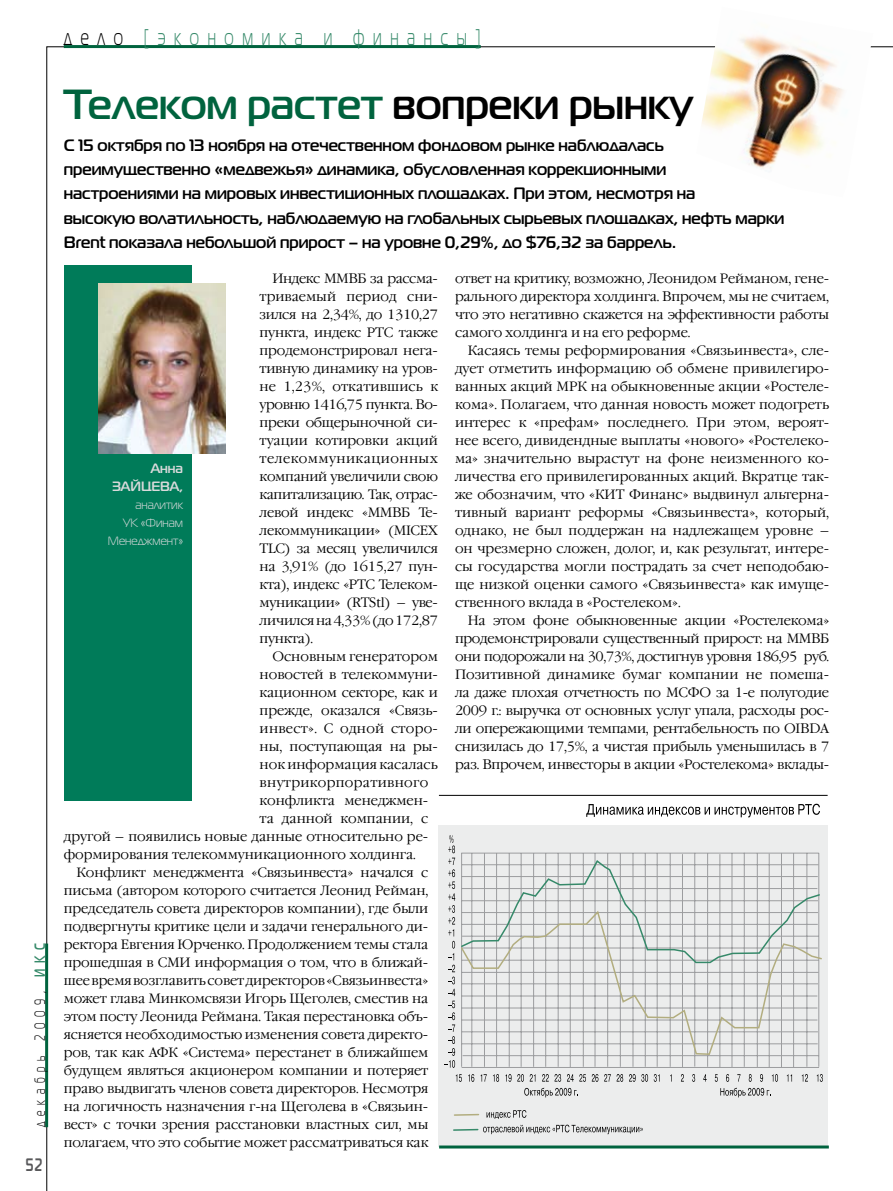
<style>
.page{position:relative;width:893px;height:1191px;background:#fff}
.page>*{position:absolute;margin:0;border:0;box-sizing:border-box;transform-origin:0 0}
.t1{font:700 42px "Magistral C";color:#00633e}
.t2{font:22.5px "Magistral C";letter-spacing:.55em;color:#358969;scale:.7 1}
.t3{font:700 18px "Magistral C";color:#58585a;scale:.7 1}
.t4{font:700 16.5px/24px "Magistral C";color:#000}
.t5{font:15px "Magistral C";letter-spacing:.55em;color:#000;scale:.7 1}
.t6{font:300 13.5px/18px "Garamond C";letter-spacing:-.01em;color:#000;text-align:justify}
.t7{font:300 13.5px "Garamond C";letter-spacing:.02em;color:#000}
.t8{font:300 13.5px "Garamond C";letter-spacing:.025em;color:#000}
.t9{font:700 13.5px/18px "Magistral C";color:#d9dadb;text-align:right}
.t10{font:12px/18px "Magistral C";color:#d9dadb;text-align:right}
.s1{color:#000}
.s2{font-weight:700;color:#358969}
</style>
<div class="page">
<hr style="left:45px;top:943px;width:3px;height:184px;background:#00633e">
<hr style="left:64px;top:45px;width:417px;height:3px;background:#00633e">
<img style="left:696px;top:35px;width:177px;height:134px">
<div style="left:64px;top:265px;width:128px;height:536px;background:#007b59"></div>
<img style="left:98px;top:283px;width:128px;height:170px">
<hr style="left:439px;top:795px;width:389px;height:1px;background:#000">
<svg style="left:586px;top:803px;width:234px;height:14px"></svg>
<div style="left:438px;top:825px;width:390px;height:321px;background:#eceded"></div>
<svg style="left:453px;top:1116px;width:190px;height:18px"></svg>
<svg style="left:453px;top:958px;width:370px;height:158px"></svg>
<hr style="left:439px;top:1145px;width:390px;height:3px;background:#00633e">
<svg style="left:445px;top:835px;width:376px;height:232px"></svg>
<svg style="left:524px;top:1087px;width:54px;height:10px"></svg>
<svg style="left:720px;top:1087px;width:51px;height:10px"></svg>
<h2 class="t2" style="left:64px;top:25px;width:597px"><span class="s1">дело</span> [экономика и финансы]</h2>
<p class="t5" style="left:32px;top:1127px;width:264px;rotate:-90deg">декабрь 2009, <span class="s2">ИКС</span></p>
<h3 class="t3" style="left:26px;top:1154px;width:25px">52</h3>
<h1 class="t1" style="left:64px;top:79px;width:631px">Телеком растет <span class="s1">вопреки рынку</span></h1>
<p class="t4" style="left:64px;top:133px;width:722px">С 15 октября по 13 ноября на отечественном фондовом рынке наблюдалась преимущественно «медвежья» динамика, обусловленная коррекционными настроениями на мировых инвестиционных площадках. При этом, несмотря на<br>высокую волатильность, наблюдаемую на глобальных сырьевых площадках, нефть марки Brent показала небольшой прирост – на уровне 0,29%, до $76,32 за баррель.</p>
<p class="t6" style="left:260px;top:270px;width:180px;text-indent:13px">Индекс ММВБ за рассма&shy;триваемый период сни&shy;зился на 2,34%, до 1310,27 пункта, индекс РТС также продемонстрировал нега&shy;тивную динамику на уров&shy;не 1,23%, откатившись к уровню 1416,75 пункта. Во&shy;преки общерыночной си&shy;туации котировки акций телекоммуникационных компаний увеличили свою капитализацию. Так, отрас&shy;левой индекс «ММВБ Те&shy;лекоммуникации» (MICEX TLC) за месяц увеличился на 3,91% (до 1615,27 пун&shy;кта), индекс «РТС Телеком&shy;муникации» (RTStl) – уве&shy;личился на 4,33% (до 172,87 пункта).</p>
<p class="t6" style="left:272px;top:648px;width:167px">Основным генератором</p>
<p class="t6" style="left:260px;top:666px;width:180px">новостей в телекоммуни-</p>
<p class="t6" style="left:260px;top:684px;width:180px">кационном секторе, как и</p>
<p class="t6" style="left:260px;top:702px;width:179px">прежде, оказался «Связь-</p>
<p class="t7" style="left:260px;top:721px;width:180px">инвест». С одной сторо-</p>
<p class="t6" style="left:260px;top:738px;width:180px">ны, поступающая на ры-</p>
<p class="t6" style="left:260px;top:756px;width:180px">нок информация касалась</p>
<p class="t8" style="left:260px;top:775px;width:170px">внутрикорпоративного</p>
<p class="t6" style="left:260px;top:792px;width:170px">конфликта менеджмен-</p>
<p class="t6" style="left:260px;top:810px;width:170px">та данной компании, с</p>
<p class="t6" style="left:64px;top:828px;width:366px">другой – появились новые данные относительно ре-</p>
<p class="t6" style="left:64px;top:846px;width:354px">формирования телекоммуникационного холдинга.</p>
<p class="t6" style="left:77px;top:864px;width:353px">Конфликт менеджмента «Связьинвеста» начался с</p>
<p class="t6" style="left:64px;top:882px;width:366px">письма (автором которого считается Леонид Рейман,</p>
<p class="t6" style="left:64px;top:900px;width:366px">председатель совета директоров компании), где были</p>
<p class="t6" style="left:64px;top:918px;width:366px">подвергнуты критике цели и задачи генерального ди-</p>
<p class="t6" style="left:64px;top:936px;width:366px">ректора Евгения Юрченко. Продолжением темы стала</p>
<p class="t6" style="left:64px;top:954px;width:366px">прошедшая в СМИ информация о том, что в ближай-</p>
<p class="t6" style="left:64px;top:972px;width:366px">шее время возглавить совет директоров «Связьинвеста»</p>
<p class="t6" style="left:64px;top:990px;width:366px">может глава Минкомсвязи Игорь Щеголев, сместив на</p>
<p class="t6" style="left:64px;top:1008px;width:366px">этом посту Леонида Реймана. Такая перестановка объ-</p>
<p class="t6" style="left:64px;top:1026px;width:366px">ясняется необходимостью изменения совета директо-</p>
<p class="t6" style="left:64px;top:1044px;width:366px">ров, так как АФК «Система» перестанет в ближайшем</p>
<p class="t6" style="left:64px;top:1062px;width:366px">будущем являться акционером компании и потеряет</p>
<p class="t6" style="left:64px;top:1080px;width:366px">право выдвигать членов совета директоров. Несмотря</p>
<p class="t6" style="left:64px;top:1098px;width:366px">на логичность назначения г-на Щеголева в «Связьин-</p>
<p class="t6" style="left:64px;top:1116px;width:366px">вест» с точки зрения расстановки властных сил, мы</p>
<p class="t6" style="left:64px;top:1134px;width:366px">полагаем, что это событие может рассматриваться как</p>
<p class="t6" style="left:455px;top:270px;width:376px">ответ на критику, возможно, Леонидом Рейманом, гене&shy;рального директора холдинга. Впрочем, мы не считаем, что это негативно скажется на эффективности работы самого холдинга и на его реформе.</p>
<p class="t6" style="left:455px;top:342px;width:376px;text-indent:13px">Касаясь темы реформирования «Связьинвеста», сле&shy;дует отметить информацию об обмене привилегиро&shy;ванных акций МРК на обыкновенные акции «Ростеле&shy;кома». Полагаем, что данная новость может подогреть интерес к «префам» последнего. При этом, вероят&shy;нее всего, дивидендные выплаты «нового» «Ростелеко&shy;ма» значительно вырастут на фоне неизменного ко&shy;личества его привилегированных акций. Вкратце так&shy;же обозначим, что «КИТ Финанс» выдвинул альтерна&shy;тивный вариант реформы «Связьинвеста», который, однако, не был поддержан на надлежащем уровне – он чрезмерно сложен, долог, и, как результат, интере&shy;сы государства могли пострадать за счет неподобаю&shy;ще низкой оценки самого «Связьинвеста» как имуще&shy;ственного вклада в «Ростелеком».</p>
<p class="t6" style="left:455px;top:612px;width:376px;text-indent:13px">На этом фоне обыкновенные акции «Ростелекома» продемонстрировали существенный прирост: на ММВБ они подорожали на 30,73%, достигнув уровня 186,95 руб.<br>Позитивной динамике бумаг компании не помеша&shy;ла даже плохая отчетность по МСФО за 1-е полугодие 2009 г.: выручка от основных услуг упала, расходы рос&shy;ли опережающими темпами, рентабельность по OIBDA снизилась до 17,5%, а чистая прибыль уменьшилась в 7 раз. Впрочем, инвесторы в акции «Ростелекома» вклады-</p>
<p class="t9" style="left:112px;top:458px;width:73px">Анна<br>ЗАЙЦЕВА,</p>
<p class="t10" style="left:108px;top:495px;width:77px">аналитик<br>УК «Финам<br>Менеджмент»</p>
</div>
